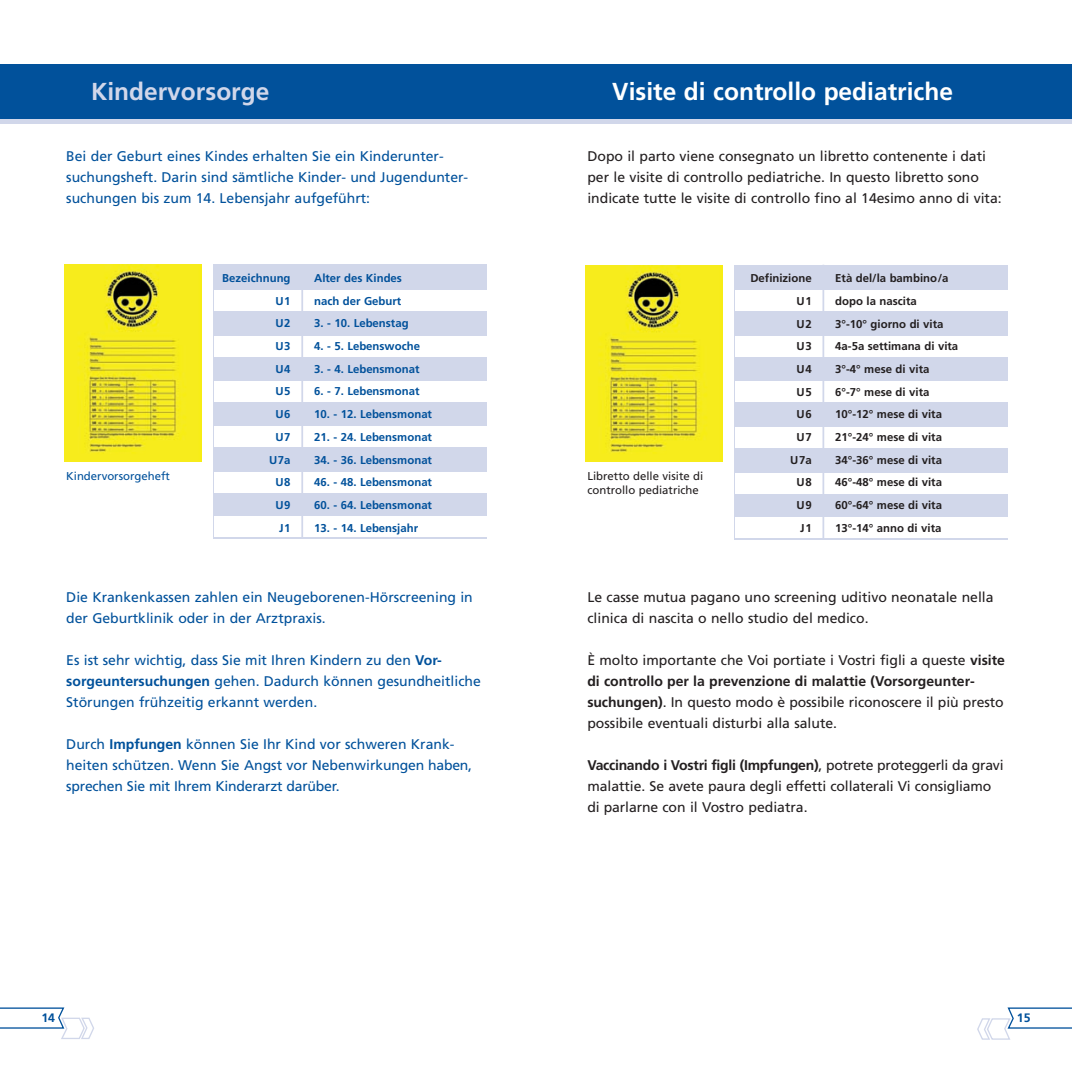
<style>
.page{position:relative;width:1072px;height:1072px;background:#fff}
.page>*{position:absolute;margin:0;border:0;box-sizing:border-box;transform-origin:0 0}
.t1{font:700 24.5px "Frutiger";color:#fff}
.t2{font:700 24.5px "Frutiger";color:#d1d7ea}
.t3{font:14px/21px "Frutiger";color:#231f20}
.t4{font:14px/21px "Frutiger";color:#01519b}
.t5{font:700 12.25px "Frutiger";color:#01519b}
.t6{font:700 11.38px "Frutiger";color:#231f20}
.t7{font:700 11.38px "Frutiger";color:#01519b}
.t8{font:11.38px/14px "Frutiger";color:#231f20}
.t9{font:11.38px "Frutiger";color:#01519b}
.s1{font-weight:700}
</style>
<div class="page">
<svg style="left:0;top:1007px;width:94px;height:32px"></svg>
<svg style="left:977px;top:1007px;width:94px;height:32px"></svg>
<img style="left:64px;top:265px;width:137px;height:196px">
<img style="left:585px;top:265px;width:137px;height:196px">
<div style="left:734px;top:265px;width:274px;height:274px;background:#d1d7ea"></div>
<div style="left:735px;top:290px;width:272px;height:21px;background:#fff"></div>
<div style="left:735px;top:336px;width:272px;height:21px;background:#fff"></div>
<div style="left:735px;top:381px;width:272px;height:21px;background:#fff"></div>
<div style="left:735px;top:426px;width:272px;height:21px;background:#fff"></div>
<div style="left:735px;top:472px;width:272px;height:21px;background:#fff"></div>
<div style="left:735px;top:516px;width:272px;height:21px;background:#fff"></div>
<hr style="left:822px;top:265px;width:2px;height:273px;background:#d1d7ea">
<div style="left:213px;top:264px;width:274px;height:275px;background:#d1d7ea"></div>
<div style="left:214px;top:290px;width:272px;height:21px;background:#fff"></div>
<div style="left:214px;top:336px;width:272px;height:21px;background:#fff"></div>
<div style="left:214px;top:381px;width:272px;height:21px;background:#fff"></div>
<div style="left:214px;top:426px;width:272px;height:21px;background:#fff"></div>
<div style="left:214px;top:472px;width:272px;height:21px;background:#fff"></div>
<div style="left:214px;top:516px;width:272px;height:21px;background:#fff"></div>
<hr style="left:301px;top:264px;width:2px;height:274px;background:#d1d7ea">
<div style="left:0;top:64px;width:1071px;height:55px;background:#01519b"></div>
<div style="left:0;top:119px;width:1071px;height:5px;background:#d1d7ea"></div>
<h1 class="t2" style="left:91px;top:81px;width:180px">Kindervorsorge</h1>
<h1 class="t1" style="left:612px;top:81px;width:342px">Visite di controllo pediatriche</h1>
<p class="t4" style="left:66px;top:146px;width:403px">Bei der Geburt eines Kindes erhalten Sie ein Kinder unte r&shy;suchungsheft. Darin sind sämtliche Kinder- und Jugend unter - suchungen bis zum 14. Lebensjahr aufgeführt:</p>
<p class="t3" style="left:587px;top:146px;width:416px">Dopo il parto viene consegnato un libretto contenente i dati per le visite di controllo pediatriche. In questo libretto sono indicate tutte le visite di controllo fino al 14esimo anno di vita:</p>
<p class="t7" style="left:222px;top:273px;width:70px">Bezeichnung</p>
<p class="t7" style="left:314px;top:273px;width:89px">Alter des Kindes</p>
<p class="t7" style="left:275px;top:296px;width:17px">U1</p>
<p class="t7" style="left:314px;top:296px;width:89px">nach der Geburt</p>
<p class="t7" style="left:275px;top:319px;width:17px">U2</p>
<p class="t7" style="left:314px;top:319px;width:96px">3. - 10. Lebenstag</p>
<p class="t7" style="left:275px;top:341px;width:17px">U3</p>
<p class="t7" style="left:314px;top:341px;width:107px">4. - 5. Lebenswoche</p>
<p class="t7" style="left:275px;top:364px;width:17px">U4</p>
<p class="t7" style="left:314px;top:364px;width:107px">3. - 4. Lebensmonat</p>
<p class="t7" style="left:275px;top:387px;width:17px">U5</p>
<p class="t7" style="left:314px;top:387px;width:107px">6. - 7. Lebensmonat</p>
<p class="t7" style="left:275px;top:409px;width:17px">U6</p>
<p class="t7" style="left:314px;top:409px;width:119px">10. - 12. Lebensmonat</p>
<p class="t7" style="left:275px;top:432px;width:17px">U7</p>
<p class="t7" style="left:314px;top:432px;width:119px">21. - 24. Lebensmonat</p>
<p class="t7" style="left:269px;top:455px;width:23px">U7a</p>
<p class="t7" style="left:314px;top:455px;width:119px">34. - 36. Lebensmonat</p>
<p class="t7" style="left:275px;top:477px;width:17px">U8</p>
<p class="t7" style="left:314px;top:477px;width:119px">46. - 48. Lebensmonat</p>
<p class="t7" style="left:275px;top:500px;width:17px">U9</p>
<p class="t7" style="left:314px;top:500px;width:119px">60. - 64. Lebensmonat</p>
<p class="t7" style="left:279px;top:523px;width:13px">J1</p>
<p class="t7" style="left:314px;top:523px;width:105px">13. - 14. Lebensjahr</p>
<p class="t9" style="left:66px;top:472px;width:105px">Kindervorsorgeheft</p>
<p class="t8" style="left:587px;top:470px;width:117px">Libretto delle visite di controllo pediatriche</p>
<p class="t6" style="left:750px;top:274px;width:63px">Definizione</p>
<p class="t6" style="left:835px;top:274px;width:115px">Età del/la bambino/a</p>
<p class="t6" style="left:796px;top:296px;width:17px">U1</p>
<p class="t6" style="left:835px;top:296px;width:83px">dopo la nascita</p>
<p class="t6" style="left:796px;top:319px;width:17px">U2</p>
<p class="t6" style="left:835px;top:319px;width:110px">3°-10° giorno di vita</p>
<p class="t6" style="left:796px;top:342px;width:17px">U3</p>
<p class="t6" style="left:835px;top:342px;width:124px">4a-5a settimana di vita</p>
<p class="t6" style="left:796px;top:364px;width:17px">U4</p>
<p class="t6" style="left:835px;top:364px;width:96px">3°-4° mese di vita</p>
<p class="t6" style="left:796px;top:387px;width:17px">U5</p>
<p class="t6" style="left:835px;top:387px;width:96px">6°-7° mese di vita</p>
<p class="t6" style="left:796px;top:410px;width:17px">U6</p>
<p class="t6" style="left:835px;top:410px;width:108px">10°-12° mese di vita</p>
<p class="t6" style="left:796px;top:432px;width:17px">U7</p>
<p class="t6" style="left:835px;top:432px;width:108px">21°-24° mese di vita</p>
<p class="t6" style="left:790px;top:455px;width:23px">U7a</p>
<p class="t6" style="left:835px;top:455px;width:108px">34°-36° mese di vita</p>
<p class="t6" style="left:796px;top:478px;width:17px">U8</p>
<p class="t6" style="left:835px;top:478px;width:108px">46°-48° mese di vita</p>
<p class="t6" style="left:796px;top:500px;width:17px">U9</p>
<p class="t6" style="left:835px;top:500px;width:108px">60°-64° mese di vita</p>
<p class="t6" style="left:800px;top:523px;width:13px">J1</p>
<p class="t6" style="left:835px;top:523px;width:108px">13°-14° anno di vita</p>
<p class="t4" style="left:66px;top:587px;width:408px">Die Krankenkassen zahlen ein Neugeborenen-Hörscreening in der Geburtklinik oder in der Arztpraxis.</p>
<p class="t4" style="left:66px;top:650px;width:416px">Es ist sehr wichtig, dass Sie mit Ihren Kindern zu den <span class="s1">Vor-<br>sor ge untersuchungen</span> gehen. Dadurch können gesundheit liche<br>Störungen frühzeitig erkannt werden.</p>
<p class="t4" style="left:66px;top:734px;width:407px">Durch <span class="s1">Impfungen</span> können Sie Ihr Kind vor schweren Kran k - heiten schützen. Wenn Sie Angst vor Neben wir kungen haben, sprechen Sie mit Ihrem Kinderarzt darüber.</p>
<p class="t3" style="left:587px;top:587px;width:408px">Le casse mutua pagano uno screening uditivo neonatale nella clinica di nascita o nello studio del medico.</p>
<p class="t3" style="left:587px;top:650px;width:419px">È molto importante che Voi portiate i Vostri figli a queste <span class="s1">visite di controllo per la prevenzione di malattie (Vorsorge unter - suchungen)</span>. In questo modo è possibile riconoscere il più presto possibile eventuali disturbi alla salute.</p>
<p class="t3" style="left:587px;top:755px;width:417px"><span class="s1">Vaccinando i Vostri figli (Impfungen)</span>, potrete proteggerli da gravi malattie. Se avete paura degli effetti collaterali Vi consigliamo di parlarne con il Vostro pediatra.</p>
<p class="t5" style="left:41px;top:1012px;width:15px">14</p>
<p class="t5" style="left:1016px;top:1012px;width:15px">15</p>
</div>
